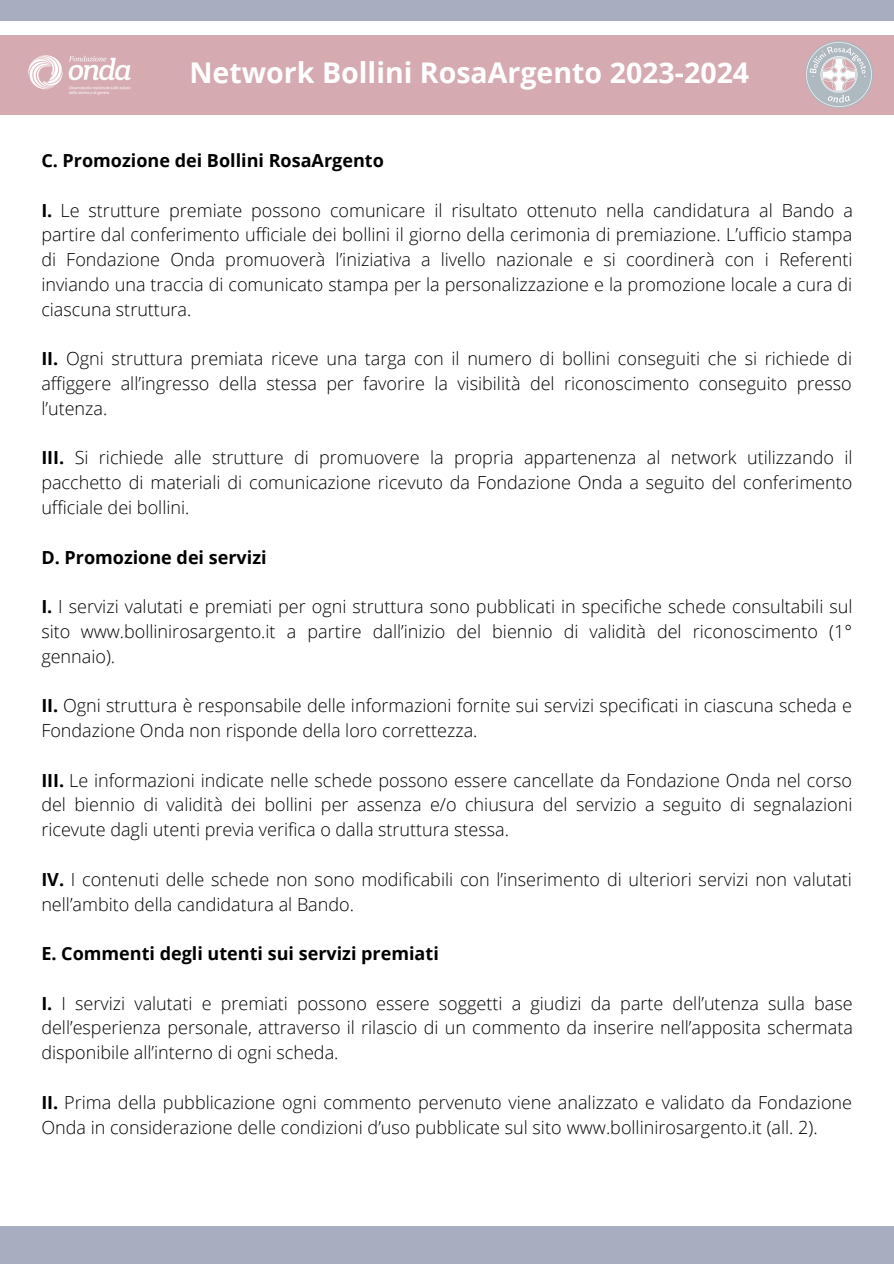
<style>
.page{position:relative;width:894px;height:1264px;background:#fff}
.page>*{position:absolute;margin:0;border:0;box-sizing:border-box;transform-origin:0 0}
.t1{font:700 28.5px "Open Sans";color:#fff}
.t2{font:300 18px/24.8px "Open Sans";color:#000;text-align:justify}
.t3{font:700 18px "Open Sans";color:#000}
.s1{font-weight:700}
</style>
<div class="page">
<div style="left:0;top:1226px;width:893px;height:37px;background:#a8aebf"></div>
<div style="left:0;top:0;width:893px;height:21px;background:#a8aebf"></div>
<div style="left:0;top:35px;width:893px;height:80px;background:#d5aab1"></div>
<img style="left:28px;top:55px;width:103px;height:40px">
<img style="left:805px;top:40px;width:68px;height:69px">
<p class="t1" style="left:189px;top:53px;width:561px">Network Bollini RosaArgento 2023-2024</p>
<p class="t3" style="left:41px;top:148px;width:344px">C. Promozione dei Bollini RosaArgento</p>
<p class="t2" style="left:41px;top:197px;width:812px"><span class="s1">I.</span> Le strutture premiate possono comunicare il risultato ottenuto nella candidatura al Bando a partire dal conferimento ufficiale dei bollini il giorno della cerimonia di premiazione. L’ufficio stampa di Fondazione Onda promuoverà l’iniziativa a livello nazionale e si coordinerà con i Referenti inviando una traccia di comunicato stampa per la personalizzazione e la promozione locale a cura di ciascuna struttura.</p>
<p class="t2" style="left:41px;top:346px;width:812px"><span class="s1">II.</span> Ogni struttura premiata riceve una targa con il numero di bollini conseguiti che si richiede di affiggere all’ingresso della stessa per favorire la visibilità del riconoscimento conseguito presso l’utenza.</p>
<p class="t2" style="left:41px;top:445px;width:812px"><span class="s1">III.</span> Si richiede alle strutture di promuovere la propria appartenenza al network utilizzando il pacchetto di materiali di comunicazione ricevuto da Fondazione Onda a seguito del conferimento ufficiale dei bollini.</p>
<p class="t3" style="left:41px;top:544px;width:227px">D. Promozione dei servizi</p>
<p class="t2" style="left:41px;top:594px;width:812px"><span class="s1">I.</span> I servizi valutati e premiati per ogni struttura sono pubblicati in specifiche schede consultabili sul sito www.bollinirosargento.it a partire dall’inizio del biennio di validità del riconoscimento (1° gennaio).</p>
<p class="t2" style="left:41px;top:693px;width:811px"><span class="s1">II.</span> Ogni struttura è responsabile delle informazioni fornite sui servizi specificati in ciascuna scheda e<br>Fondazione Onda non risponde della loro correttezza.</p>
<p class="t2" style="left:41px;top:767px;width:812px"><span class="s1">III.</span> Le informazioni indicate nelle schede possono essere cancellate da Fondazione Onda nel corso del biennio di validità dei bollini per assenza e/o chiusura del servizio a seguito di segnalazioni ricevute dagli utenti previa verifica o dalla struttura stessa.</p>
<p class="t2" style="left:41px;top:866px;width:812px"><span class="s1">IV.</span> I contenuti delle schede non sono modificabili con l’inserimento di ulteriori servizi non valutati nell’ambito della candidatura al Bando.</p>
<p class="t3" style="left:41px;top:940px;width:399px">E. Commenti degli utenti sui servizi premiati</p>
<p class="t2" style="left:41px;top:990px;width:812px"><span class="s1">I.</span> I servizi valutati e premiati possono essere soggetti a giudizi da parte dell’utenza sulla base dell’esperienza personale, attraverso il rilascio di un commento da inserire nell’apposita schermata disponibile all’interno di ogni scheda.</p>
<p class="t2" style="left:41px;top:1089px;width:812px"><span class="s1">II.</span> Prima della pubblicazione ogni commento pervenuto viene analizzato e validato da Fondazione<br>Onda in considerazione delle condizioni d’uso pubblicate sul sito www.bollinirosargento.it (all. 2).</p>
</div>
